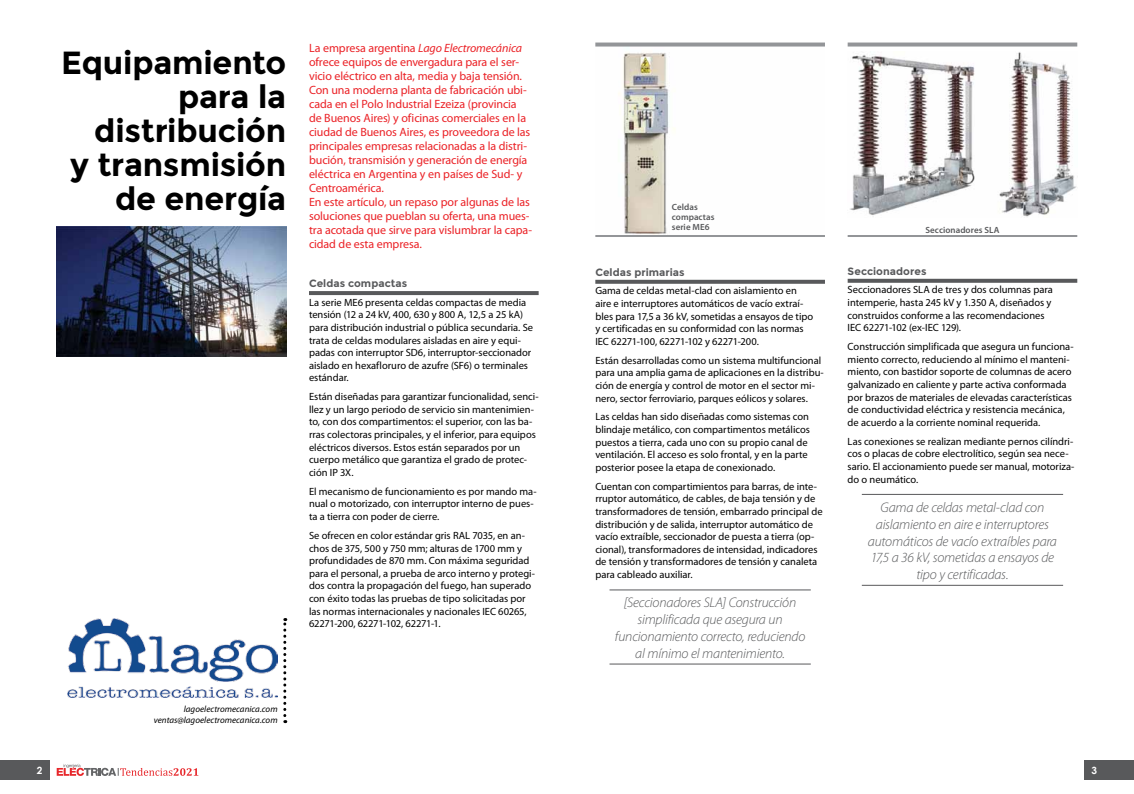
<style>
.page{position:relative;width:1134px;height:794px;background:#fff}
.page>*{position:absolute;margin:0;border:0;box-sizing:border-box;transform-origin:0 0}
.t1{font:700 32px/34px "Montserrat";letter-spacing:-.005em;color:#000;text-align:right}
.t2{font:italic 300 14px/16.8px "Myriad Pro";letter-spacing:-.015em;color:#58595b;text-align:center}
.t3{font:12px/14px "Myriad Pro";letter-spacing:-.01em;color:#eb2227}
.t4{font:10.5px/12.6px "Myriad Pro";color:#000}
.t5{font:700 10.5px "Montserrat";letter-spacing:.005em;color:#58595b}
.t6{font:700 10px "Century Gothic";color:#fff}
.t7{font:italic 9px/10.8px "Myriad Pro";letter-spacing:.005em;color:#000;text-align:right}
.t8{font:600 9px/10px "Myriad Pro";letter-spacing:.005em;color:#58595b}
.s1{font-style:italic}
</style>
<div class="page">
<div style="left:0;top:760px;width:50px;height:20px;background:#58595b"></div>
<div style="left:1084px;top:760px;width:50px;height:20px;background:#58595b"></div>
<svg style="left:57px;top:764px;width:141px;height:12px"></svg>
<svg style="left:283px;top:618px;width:3px;height:105px"></svg>
<hr style="left:309px;top:291px;width:230px;height:4px;background:#58595b">
<img style="left:68px;top:618px;width:210px;height:79px">
<svg style="left:595px;top:280px;width:230px;height:4px"></svg>
<hr style="left:609px;top:589px;width:202px;height:1px;background:#58595b">
<hr style="left:609px;top:663px;width:202px;height:1px;background:#58595b">
<svg style="left:848px;top:279px;width:229px;height:4px"></svg>
<hr style="left:862px;top:494px;width:201px;height:1px;background:#58595b">
<hr style="left:862px;top:585px;width:201px;height:1px;background:#58595b">
<img style="left:618px;top:52px;width:57px;height:183px">
<svg style="left:595px;top:43px;width:230px;height:4px"></svg>
<hr style="left:595px;top:235px;width:230px;height:2px;background:#939598">
<img style="left:850px;top:52px;width:227px;height:165px">
<svg style="left:848px;top:43px;width:229px;height:4px"></svg>
<hr style="left:848px;top:235px;width:229px;height:2px;background:#939598">
<img style="left:57px;top:227px;width:229px;height:129px">
<h1 class="t1" style="left:61px;top:45px;width:227px">Equipamiento para la distribución<br>y transmisión de energía</h1>
<p class="t3" style="left:309px;top:41px;width:225px">La empresa argentina <span class="s1">Lago Electromecánica </span>ofrece equipos de envergadura para el ser&shy;vicio eléctrico en alta, media y baja tensión.<br>Con una moderna planta de fabricación ubi&shy;cada en el Polo Industrial Ezeiza (provincia de Buenos Aires) y oficinas comerciales en la ciudad de Buenos Aires, es proveedora de las principales empresas relacionadas a la distri&shy;bución, transmisión y generación de energía eléctrica en Argentina y en países de Sud- y Centroamérica.<br>En este artículo, un repaso por algunas de las soluciones que pueblan su oferta, una mues&shy;tra acotada que sirve para vislumbrar la capa&shy;cidad de esta empresa.</p>
<p class="t5" style="left:309px;top:277px;width:100px">Celdas compactas</p>
<p class="t4" style="left:309px;top:296px;width:226px">La serie ME6 presenta celdas compactas de media tensión (12 a 24 kV, 400, 630 y 800 A, 12,5 a 25 kA) para distribución industrial o pública secundaria. Se trata de celdas modulares aisladas en aire y equi&shy;padas con interruptor SD6, interruptor-seccionador aislado en hexafloruro de azufre (SF6) o terminales estándar.</p>
<p class="t4" style="left:309px;top:391px;width:231px">Están diseñadas para garantizar funcionalidad, senci&shy;llez y un largo periodo de servicio sin mantenimien&shy;to, con dos compartimentos: el superior, con las ba&shy;rras colectoras principales, y el inferior, para equipos eléctricos diversos. Estos están separados por un cuerpo metálico que garantiza el grado de protec&shy;ción IP 3X.</p>
<p class="t4" style="left:309px;top:485px;width:229px">El mecanismo de funcionamiento es por mando ma&shy;nual o motorizado, con interruptor interno de pues&shy;ta a tierra con poder de cierre.</p>
<p class="t4" style="left:309px;top:529px;width:228px">Se ofrecen en color estándar gris RAL 7035, en an&shy;chos de 375, 500 y 750 mm; alturas de 1700 mm y profundidades de 870 mm. Con máxima seguridad para el personal, a prueba de arco interno y protegi&shy;dos contra la propagación del fuego, han superado con éxito todas las pruebas de tipo solicitadas por las normas internacionales y nacionales IEC 60265, 62271-200, 62271-102, 62271-1.</p>
<p class="t7" style="left:154px;top:704px;width:125px">lagoelectromecanica.com ventas@lagoelectromecanica.com</p>
<p class="t8" style="left:672px;top:202px;width:44px">Celdas compactas serie ME6</p>
<p class="t5" style="left:595px;top:265px;width:91px">Celdas primarias</p>
<p class="t4" style="left:595px;top:285px;width:219px">Gama de celdas metal-clad con aislamiento en aire e interruptores automáticos de vacío extraí&shy;bles para 17,5 a 36 kV, sometidas a ensayos de tipo y certificadas en su conformidad con las normas IEC 62271-100, 62271-102 y 62271-200.</p>
<p class="t4" style="left:595px;top:354px;width:230px">Están desarrolladas como un sistema multifuncional para una amplia gama de aplicaciones en la distribu&shy;ción de energía y control de motor en el sector mi&shy;nero, sector ferroviario, parques eólicos y solares.</p>
<p class="t4" style="left:595px;top:411px;width:216px">Las celdas han sido diseñadas como sistemas con blindaje metálico, con compartimentos metálicos puestos a tierra, cada uno con su propio canal de ventilación. El acceso es solo frontal, y en la parte posterior posee la etapa de conexionado.</p>
<p class="t4" style="left:595px;top:480px;width:229px">Cuentan con compartimientos para barras, de inte&shy;rruptor automático, de cables, de baja tensión y de transformadores de tensión, embarrado principal de distribución y de salida, interruptor automático de vacío extraíble, seccionador de puesta a tierra (op&shy;cional), transformadores de intensidad, indicadores de tensión y transformadores de tensión y canaleta para cableado auxiliar.</p>
<h2 class="t2" style="left:615px;top:595px;width:192px">[Seccionadores SLA] Construcción simplificada que asegura un funcionamiento correcto, reduciendo al mínimo el mantenimiento.</h2>
<p class="t8" style="left:925px;top:226px;width:75px">Seccionadores SLA</p>
<p class="t5" style="left:848px;top:264px;width:80px">Seccionadores</p>
<p class="t4" style="left:848px;top:284px;width:207px">Seccionadores SLA de tres y dos columnas para intemperie, hasta 245 kV y 1.350 A, diseñados y construidos conforme a las recomendaciones IEC 62271-102 (ex-IEC 129).</p>
<p class="t4" style="left:848px;top:340px;width:227px">Construcción simplificada que asegura un funciona&shy;miento correcto, reduciendo al mínimo el manteni&shy;miento, con bastidor soporte de columnas de acero galvanizado en caliente y parte activa conformada por brazos de materiales de elevadas características de conductividad eléctrica y resistencia mecánica, de acuerdo a la corriente nominal requerida.</p>
<p class="t4" style="left:848px;top:435px;width:228px">Las conexiones se realizan mediante pernos cilíndri&shy;cos o placas de cobre electrolítico, según sea nece&shy;sario. El accionamiento puede ser manual, motoriza&shy;do o neumático.</p>
<h2 class="t2" style="left:868px;top:499px;width:191px">Gama de celdas metal-clad con aislamiento en aire e interruptores automáticos de vacío extraíbles para<br>17,5 a 36 kV, sometidas a ensayos de tipo y certificadas.</h2>
<p class="t6" style="left:37px;top:762px;width:7px">2</p>
<p class="t6" style="left:1091px;top:762px;width:7px">3</p>
</div>
